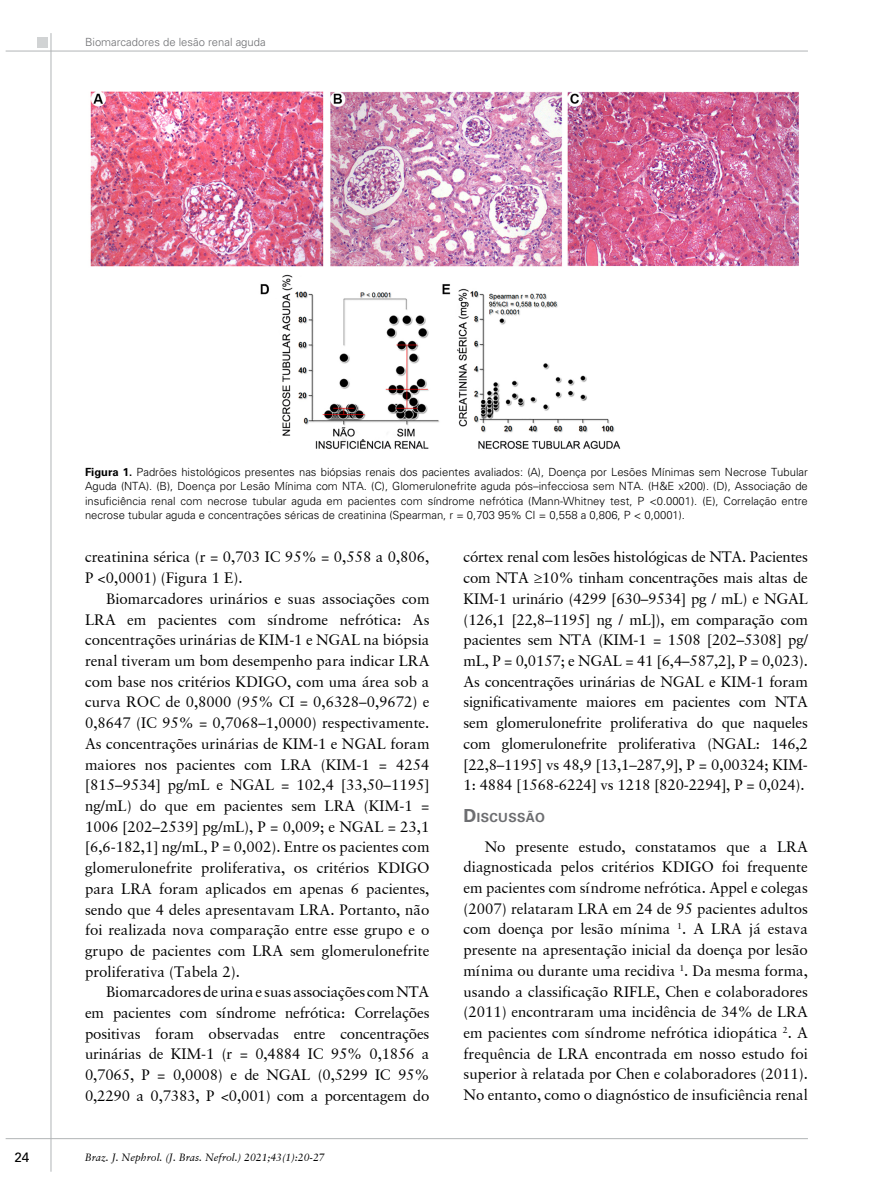
<style>
.page{position:relative;width:893px;height:1191px;background:#fff}
.page>*{position:absolute;margin:0;border:0;box-sizing:border-box;transform-origin:0 0}
.t1{font:15px/20.7px "Garamond Retrospective S Si";color:#000;text-align:justify}
.t2{font:13.5px "Univers LT Std";color:#000}
.t3{font:700 12.6px "Univers LT Std";letter-spacing:.03em;color:#6d6e71}
.t4{font:300 11.25px/14.2px "Univers LT Std";color:#000;text-align:justify}
.t5{font:300 11.25px "Univers LT Std";color:#6d6e71}
.t6{font:italic 10.5px "Garamond Retrospective S Si";color:#000}
.s1{font-weight:700}
.s2{font-size:18px}
</style>
<div class="page">
<div style="left:37px;top:37px;width:11px;height:11px;background:#d1d3d4"></div>
<hr style="left:6px;top:51px;width:802px;height:1px;background:#b1b4b6">
<hr style="left:51px;top:33px;width:1px;height:1138px;background:#b1b4b6">
<hr style="left:6px;top:1138px;width:802px;height:1px;background:#b1b4b6">
<img style="left:90px;top:91px;width:709px;height:358px">
<p class="t5" style="left:85px;top:36px;width:182px">Biomarcadores de lesão renal aguda</p>
<p class="t2" style="left:14px;top:1149px;width:17px">24</p>
<p class="t4" style="left:85px;top:465px;width:724px"><span class="s1">Figura 1.</span> Padrões histológicos presentes nas biópsias renais dos pacientes avaliados: (A), Doença por Lesões Mínimas sem Necrose Tubular Aguda (NTA). (B), Doença por Lesão Mínima com NTA. (C), Glomerulonefrite aguda pós–infecciosa sem NTA. (H&amp;E x200). (D), Associação de insuficiência renal com necrose tubular aguda em pacientes com síndrome nefrótica (Mann-Whitney test, P &lt;0.0001). (E), Correlação entre necrose tubular aguda e concentrações séricas de creatinina (Spearman, r = 0,703 95% CI = 0,558 a 0,806, P &lt; 0,0001).</p>
<p class="t1" style="left:85px;top:547px;width:346px">creatinina sérica (r = 0,703 IC 95% = 0,558 a 0,806,<br>P &lt;0,0001) (Figura 1 E).</p>
<p class="t1" style="left:85px;top:588px;width:346px;text-indent:21px">Biomarcadores urinários e suas associações com LRA em pacientes com síndrome nefrótica: As concentrações urinárias de KIM-1 e NGAL na biópsia renal tiveram um bom desempenho para indicar LRA com base nos critérios KDIGO, com uma área sob a curva ROC de 0,8000 (95% CI = 0,6328–0,9672) e 0,8647 (IC 95% = 0,7068–1,0000) respectivamente.<br>As concentrações urinárias de KIM-1 e NGAL foram maiores nos pacientes com LRA (KIM-1 = 4254 [815–9534] pg/mL e NGAL = 102,4 [33,50–1195] ng/mL) do que em pacientes sem LRA (KIM-1 = 1006 [202–2539] pg/mL), P = 0,009; e NGAL = 23,1 [6,6-182,1] ng/mL, P = 0,002). Entre os pacientes com glomerulonefrite proliferativa, os critérios KDIGO para LRA foram aplicados em apenas 6 pacientes, sendo que 4 deles apresentavam LRA. Portanto, não foi realizada nova comparação entre esse grupo e o grupo de pacientes com LRA sem glomerulonefrite proliferativa (Tabela 2).</p>
<p class="t1" style="left:85px;top:981px;width:346px;text-indent:21px">Biomarcadores de urina e suas associações com NTA em pacientes com síndrome nefrótica: Correlações positivas foram observadas entre concentrações urinárias de KIM-1 (r = 0,4884 IC 95% 0,1856 a 0,7065, P = 0,0008) e de NGAL (0,5299 IC 95% 0,2290 a 0,7383, P &lt;0,001) com a porcentagem do</p>
<p class="t6" style="left:85px;top:1151px;width:241px">Braz. J. Nephrol. (J. Bras. Nefrol.) 2021;43(1):20-27</p>
<p class="t1" style="left:463px;top:547px;width:346px">córtex renal com lesões histológicas de NTA. Pacientes com NTA ≥10% tinham concentrações mais altas de KIM-1 urinário (4299 [630–9534] pg / mL) e NGAL (126,1 [22,8–1195] ng / mL]), em comparação com pacientes sem NTA (KIM-1 = 1508 [202–5308] pg/ mL, P = 0,0157; e NGAL = 41 [6,4–587,2], P = 0,023).<br>As concentrações urinárias de NGAL e KIM-1 foram significativamente maiores em pacientes com NTA sem glomerulonefrite proliferativa do que naqueles com glomerulonefrite proliferativa (NGAL: 146,2 [22,8–1195] vs 48,9 [13,1–287,9], P = 0,00324; KIM-1: 4884 [1568-6224] vs 1218 [820-2294], P = 0,024).</p>
<p class="t3" style="left:463px;top:810px;width:83px"><span class="s2">D</span> ISCUSSÃO</p>
<p class="t1" style="left:463px;top:836px;width:346px;text-indent:21px">No presente estudo, constatamos que a LRA diagnosticada pelos critérios KDIGO foi frequente em pacientes com síndrome nefrótica. Appel e colegas (2007) relataram LRA em 24 de 95 pacientes adultos com doença por lesão mínima <sup>1</sup>. A LRA já estava presente na apresentação inicial da doença por lesão mínima ou durante uma recidiva <sup>1</sup>. Da mesma forma, usando a classificação RIFLE, Chen e colaboradores (2011) encontraram uma incidência de 34% de LRA em pacientes com síndrome nefrótica idiopática <sup>2</sup>. A frequência de LRA encontrada em nosso estudo foi superior à relatada por Chen e colaboradores (2011).<br>No entanto, como o diagnóstico de insuficiência renal</p>
</div>
